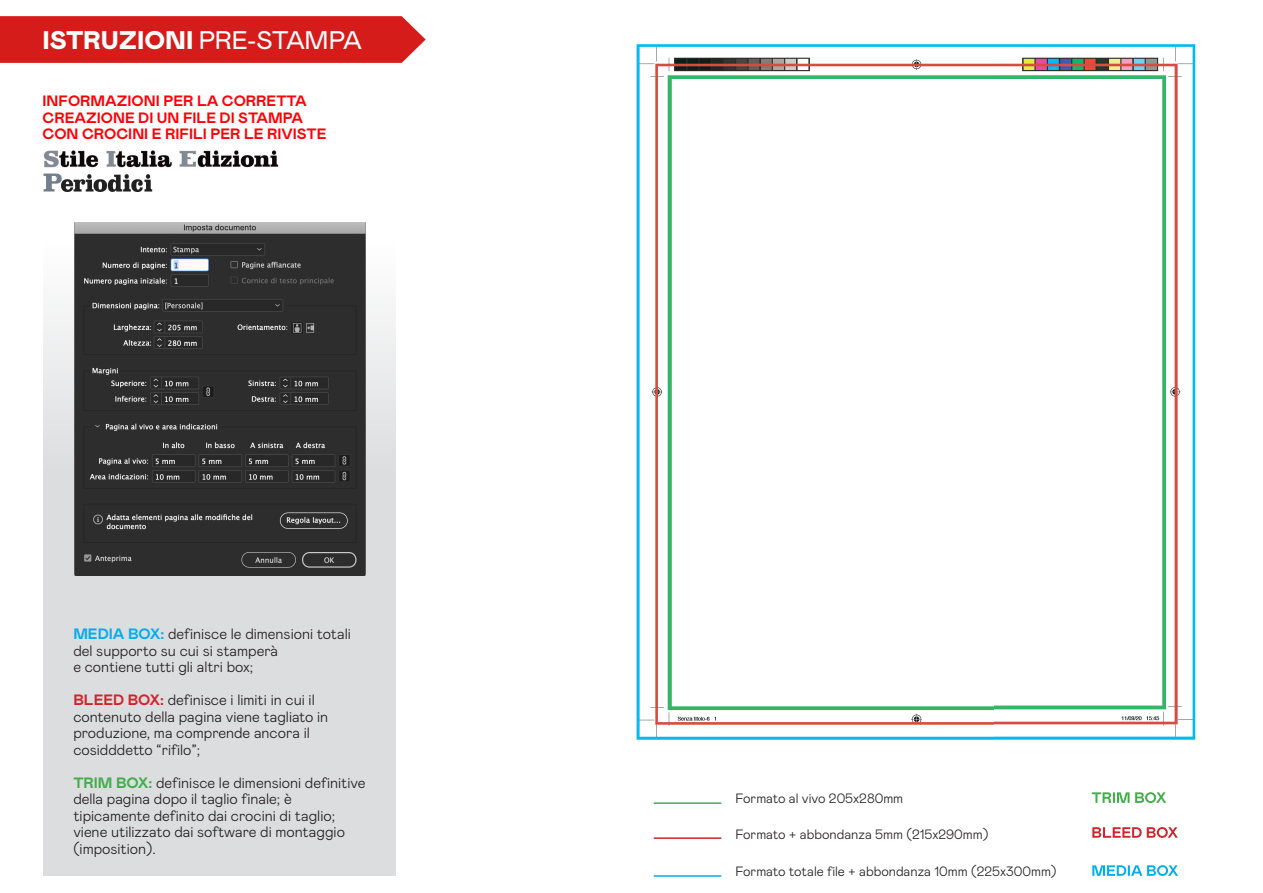
<style>
.page{position:relative;width:1263px;height:893px;background:#fff}
.page>*{position:absolute;margin:0;border:0;box-sizing:border-box;transform-origin:0 0}
.t1{font:900 25.5px "Mabry";letter-spacing:-.005em;color:#fff}
.SOMMARIO{font:300 15px/16.5px "Mabry";color:#231f20}
.t2{font:700 15px/16.5px "Mabry";color:#fb0207}
.SOMMARIO-2{font:300 13.5px "Mabry";color:#231f20}
.s1{font-weight:400}
.s2{font-weight:700;color:#00aeef}
.s3{font-weight:700;color:#d1232a}
.s4{font-weight:700;color:#40ae49}
</style>
<div class="page">
<div style="left:43px;top:242px;width:352px;height:634px;background:#dcdddf"></div>
<img style="left:74px;top:222px;width:291px;height:353px">
<img style="left:636px;top:44px;width:560px;height:696px">
<svg style="left:1092px;top:865px;width:86px;height:11px"></svg>
<svg style="left:1092px;top:827px;width:86px;height:11px"></svg>
<svg style="left:1092px;top:792px;width:74px;height:11px"></svg>
<hr style="left:654px;top:875px;width:67px;height:2px;background:#00aeef">
<hr style="left:654px;top:837px;width:67px;height:2px;background:#d1232a">
<hr style="left:654px;top:802px;width:67px;height:2px;background:#40ae49">
<img style="left:43px;top:150px;width:236px;height:18px">
<img style="left:43px;top:173px;width:110px;height:18px">
<svg style="left:0;top:16px;width:426px;height:47px;background:#d62322"></svg>
<h1 class="t1" style="left:43px;top:22px;width:321px">ISTRUZIONI <span class="s1">PRE-STAMPA</span></h1>
<p class="t2" style="left:43px;top:92px;width:285px">INFORMAZIONI PER LA CORRETTA<br>CREAZIONE DI UN FILE DI STAMPA<br>CON CROCINI E RIFILI PER LE RIVISTE</p>
<p class="SOMMARIO" style="left:73px;top:625px;width:279px"><span class="s2">MEDIA BOX:</span> definisce le dimensioni totali del supporto su cui si stamperà</p>
<p class="SOMMARIO" style="left:73px;top:658px;width:181px">e contiene tutti gli altri box;</p>
<p class="SOMMARIO" style="left:73px;top:691px;width:256px"><span class="s3">BLEED BOX:</span> definisce i limiti in cui il contenuto della pagina viene tagliato in produzione, ma comprende ancora il cosidddetto “rifilo”;</p>
<p class="SOMMARIO" style="left:73px;top:773px;width:294px"><span class="s4">TRIM BOX:</span> definisce le dimensioni definitive della pagina dopo il taglio finale; è tipicamente definito dai crocini di taglio; viene utilizzato dai software di montaggio (imposition).</p>
<p class="SOMMARIO-2" style="left:735px;top:789px;width:169px">Formato al vivo 205x280mm</p>
<p class="SOMMARIO-2" style="left:735px;top:825px;width:254px">Formato + abbondanza 5mm (215x290mm)</p>
<p class="SOMMARIO-2" style="left:735px;top:862px;width:323px">Formato totale file + abbondanza 10mm (225x300mm)</p>
</div>
